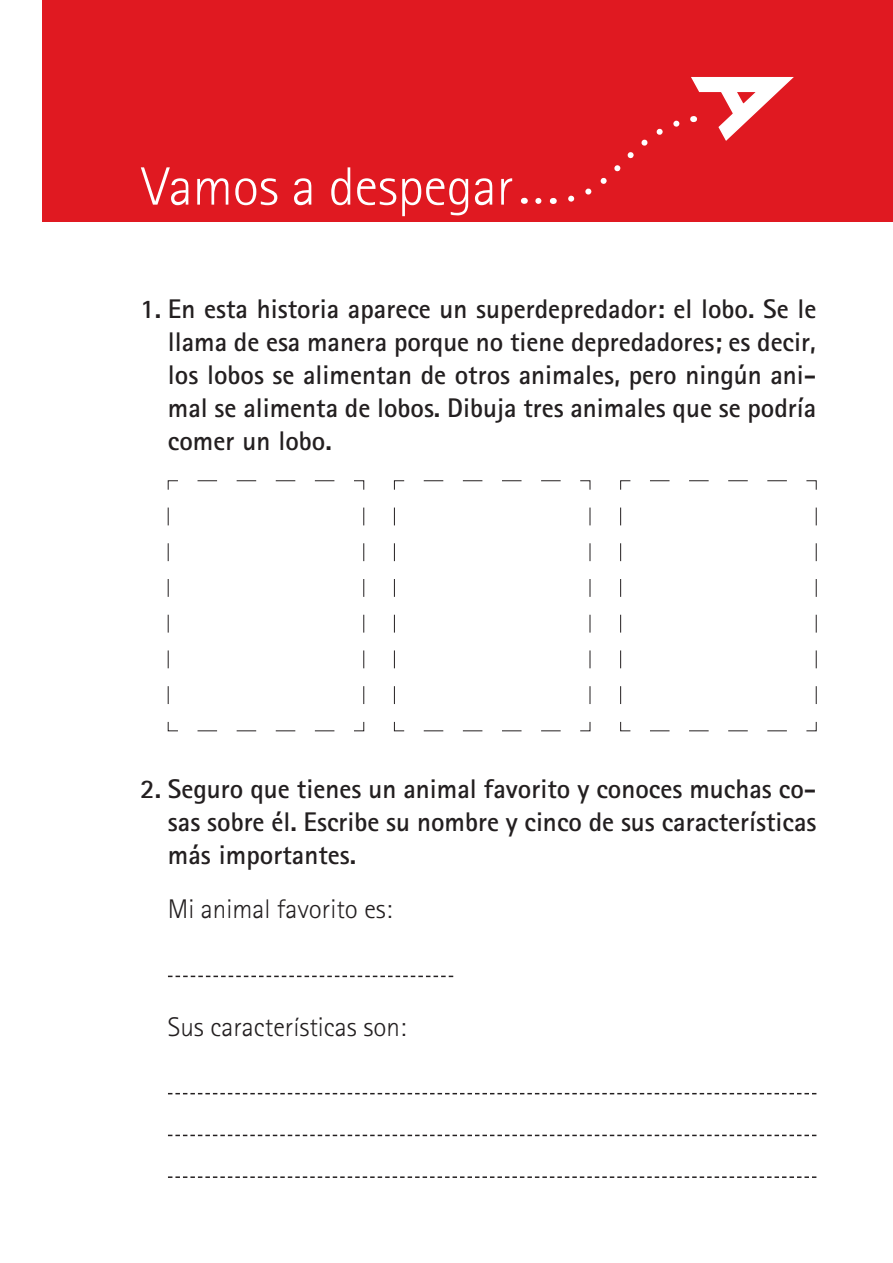
<style>
.page{position:relative;width:893px;height:1263px;background:#fff}
.page>*{position:absolute;margin:0;border:0;box-sizing:border-box;transform-origin:0 0}
.t1{font:300 54px "Rotis Sans Serif 45";color:#fff}
.t2{font:700 27px/33px "Rotis Sans Serif 65";color:#231f20;text-align:justify}
.t3{font:300 27px "Rotis Sans Serif 45";color:#231f20}
</style>
<div class="page">
<div style="left:43px;top:0;width:850px;height:221px;background:#e01921"></div>
<svg style="left:535px;top:198px;width:19px;height:6px"></svg>
<svg style="left:568px;top:77px;width:226px;height:125px"></svg>
<svg style="left:168px;top:480px;width:196px;height:251px"></svg>
<svg style="left:590px;top:507px;width:1px;height:197px"></svg>
<svg style="left:394px;top:480px;width:196px;height:251px"></svg>
<svg style="left:620px;top:480px;width:197px;height:251px"></svg>
<svg style="left:168px;top:976px;width:285px;height:1px"></svg>
<svg style="left:168px;top:1093px;width:648px;height:1px"></svg>
<svg style="left:168px;top:1135px;width:648px;height:1px"></svg>
<svg style="left:168px;top:1176px;width:648px;height:2px"></svg>
<h1 class="t1" style="left:142px;top:155px;width:373px">Vamos a despegar</h1>
<p class="t2" style="left:168px;top:292px;width:650px;text-indent:-28px">1. En esta historia aparece un superdepredador: el lobo. Se le llama de esa manera porque no tiene depredadores; es decir, los lobos se alimentan de otros animales, pero ningún ani&shy;mal se alimenta de lobos. Dibuja tres animales que se podría comer un lobo.</p>
<p class="t2" style="left:168px;top:772px;width:650px;text-indent:-28px">2. Seguro que tienes un animal favorito y conoces muchas co&shy;sas sobre él. Escribe su nombre y cinco de sus características más importantes.</p>
<p class="t3" style="left:168px;top:894px;width:226px">Mi animal favorito es:</p>
<p class="t3" style="left:168px;top:1011px;width:240px">Sus características son:</p>
</div>
